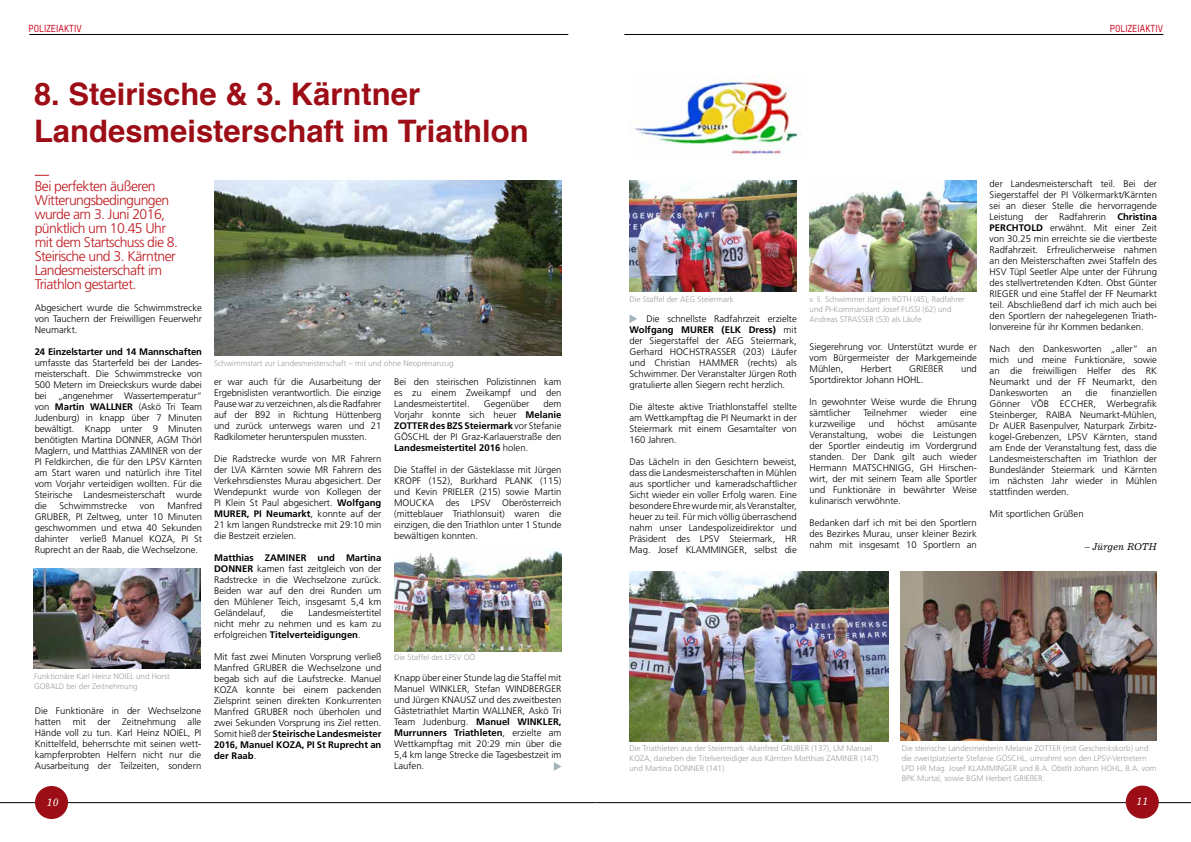
<style>
.page{position:relative;width:1191px;height:842px;background:#fff}
.page>*{position:absolute;margin:0;border:0;box-sizing:border-box;transform-origin:0 0}
.t1{font:700 31px/37.2px "Helvetica";color:#9d0d15}
.t2{font:300 14px/14px "Frutiger LT Std";letter-spacing:-.04em;color:#be181e}
.t3{font:italic 11px "Excelsior LT Std";color:#fff}
.t4{font:500 10px "TSTARPRO";color:#cd071e}
.t5{font:italic 10px "Excelsior LT Std";letter-spacing:-.01em;color:#000}
.t6{font:300 9.5px/11px "Frutiger LT Std";color:#000;text-align:justify}
.t7{font:700 9.5px "Frutiger LT Std";letter-spacing:-.01em;color:#000}
.t8{font:300 8px/10px "Frutiger LT Std";color:#9c9e9f}
.s1{font-weight:700}
</style>
<div class="page">
<hr style="left:595px;top:802px;width:596px;height:1px;background:#000">
<hr style="left:0;top:802px;width:595px;height:1px;background:#000">
<hr style="left:29px;top:34px;width:539px;height:1px;background:#000">
<hr style="left:624px;top:34px;width:539px;height:1px;background:#000">
<div style="left:35px;top:786px;width:33px;height:33px;background:#9d0d15;border-radius:50%"></div>
<div style="left:1125px;top:785px;width:33px;height:34px;background:#9d0d15;border-radius:50%"></div>
<img style="left:635px;top:74px;width:166px;height:81px">
<svg style="left:35px;top:175px;width:14px;height:1px"></svg>
<img style="left:629px;top:180px;width:168px;height:111px">
<img style="left:394px;top:549px;width:167px;height:102px">
<img style="left:900px;top:572px;width:257px;height:169px">
<img style="left:34px;top:568px;width:167px;height:101px">
<img style="left:214px;top:180px;width:347px;height:175px">
<img style="left:809px;top:180px;width:168px;height:111px">
<img style="left:629px;top:572px;width:260px;height:169px">
<svg style="left:554px;top:762px;width:7px;height:9px"></svg>
<svg style="left:629px;top:314px;width:8px;height:9px"></svg>
<p class="t4" style="left:29px;top:22px;width:55px">POLIZEIAKTIV</p>
<p class="t4" style="left:1109px;top:22px;width:55px">POLIZEIAKTIV</p>
<h1 class="t1" style="left:34px;top:76px;width:496px">8. Steirische &amp; 3. Kärntner<br>Landesmeisterschaft im Triathlon</h1>
<h2 class="t2" style="left:35px;top:179px;width:145px">Bei perfekten äußeren<br>Witterungsbedingungen wurde am 3. Juni 2016, pünktlich um 10.45 Uhr mit dem Startschuss die 8.<br>Steirische und 3. Kärntner<br>Landesmeisterschaft im<br>Triathlon gestartet.</h2>
<p class="t6" style="left:35px;top:302px;width:169px">Abgesichert wurde die Schwimmstrecke von Tauchern der Freiwilligen Feuerwehr Neumarkt.</p>
<p class="t7" style="left:35px;top:346px;width:169px">24 Einzelstarter und 14 Mannschaften</p>
<p class="t6" style="left:35px;top:357px;width:169px">umfasste das Starterfeld bei der Landes&shy;meisterschaft. Die Schwimmstrecke von 500 Metern im Dreieckskurs wurde dabei bei „angenehmer Wassertemperatur“ von <span class="s1">Martin WALLNER</span> (Askö Tri Team Judenburg) in knapp über 7 Minuten bewältigt. Knapp unter 9 Minuten benötigten Martina DONNER, AGM Thörl Maglern, und Matthias ZAMINER von der PI Feldkirchen, die für den LPSV Kärnten am Start waren und natürlich ihre Titel vom Vorjahr verteidigen wollten. Für die Steirische Landesmeisterschaft wurde die</p>
<p class="t6" style="left:35px;top:500px;width:169px;text-indent:133px">Manfred GRUBER, PI Zeltweg, unter 10 Minuten geschwommen und etwa 40 Sekunden dahinter verließ Manuel KOZA, PI St Ruprecht an der Raab, die Wechselzone.</p>
<p class="t6" style="left:59px;top:500px;width:69px">Schwimmstrecke</p>
<p class="t6" style="left:140px;top:500px;width:16px">von</p>
<p class="t8" style="left:34px;top:671px;width:137px">Funktionäre Karl Heinz NOIEL und Horst<br>GOBALD bei der Zeitnehmung</p>
<p class="t6" style="left:35px;top:706px;width:168px">Die Funktionäre in der Wechselzone hatten mit der Zeitnehmung alle Hände voll zu tun. Karl Heinz NOIEL, PI Knittelfeld, beherrschte mit seinen wett&shy;kampferprobten Helfern nicht nur die Ausarbeitung der Teilzeiten, sondern</p>
<p class="t8" style="left:214px;top:358px;width:241px">Schwimmstart zur Landesmeisterschaft – mit und ohne Neoprenanzug</p>
<p class="t6" style="left:214px;top:376px;width:169px">er war auch für die Ausarbeitung der Ergebnislisten verantwortlich. Die einzige Pause war zu verzeichnen, als die Radfahrer auf der B92 in Richtung Hüttenberg und zurück unterwegs waren und 21<br>Radkilometer herunterspulen mussten.</p>
<p class="t6" style="left:214px;top:453px;width:169px">Die Radstrecke wurde von MR Fahrern der LVA Kärnten sowie MR Fahrern des Verkehrsdienstes Murau abgesichert. Der Wendepunkt wurde von Kollegen der PI Klein St Paul abgesichert. <span class="s1">Wolfgang MURER, PI Neumarkt</span>, konnte auf der 21 km langen Rundstrecke mit 29:10 min die Bestzeit erzielen.</p>
<p class="t6" style="left:214px;top:552px;width:169px"><span class="s1">Matthias ZAMINER und Martina DONNER</span> kamen fast zeitgleich von der Radstrecke in die Wechselzone zurück.<br>Beiden war auf den drei Runden um den Mühlener Teich, insgesamt 5,4 km Geländelauf,</p>
<p class="t6" style="left:214px;top:607px;width:169px;text-indent:94px">Landesmeistertitel nicht mehr zu nehmen und es kam zu erfolgreichen <span class="s1">Titelverteidigungen</span>.</p>
<p class="t6" style="left:214px;top:651px;width:169px">Mit fast zwei Minuten Vorsprung verließ Manfred GRUBER die Wechselzone und begab sich auf die Laufstrecke. Manuel KOZA konnte bei einem packenden Zielsprint seinen direkten Konkurrenten Manfred GRUBER noch überholen und zwei Sekunden Vorsprung ins Ziel retten.<br>Somit hieß der <span class="s1">Steirische Landesmeister 2016, Manuel KOZA, PI St Ruprecht an der Raab</span>.</p>
<p class="t6" style="left:281px;top:607px;width:14px">die</p>
<p class="t6" style="left:394px;top:376px;width:169px">Bei den steirischen Polizistinnen kam es zu einem Zweikampf und den Landesmeistertitel.</p>
<p class="t6" style="left:394px;top:398px;width:169px;text-indent:149px">dem Vorjahr konnte sich heuer <span class="s1">Melanie ZOTTER des BZS Steiermark</span> vor Stefanie GÖSCHL der PI Graz-Karlauerstraße den <span class="s1">Landesmeistertitel 2016</span> holen.</p>
<p class="t6" style="left:394px;top:464px;width:169px">Die Staffel in der Gästeklasse mit Jürgen KROPF (152), Burkhard PLANK (115) und Kevin PRIELER (215) sowie Martin MOUCKA des LPSV Oberösterreich (mitteblauer Triathlonsuit) waren die einzigen, die den Triathlon unter 1 Stunde bewältigen konnten.</p>
<p class="t6" style="left:484px;top:398px;width:47px">Gegenüber</p>
<p class="t8" style="left:394px;top:652px;width:83px">Die Staffel des LPSV OÖ</p>
<p class="t6" style="left:394px;top:672px;width:169px">Knapp über einer Stunde lag die Staffel mit Manuel WINKLER, Stefan WINDBERGER und Jürgen KNAUSZ und des zweitbesten Gästetriathlet Martin WALLNER, Askö Tri Team Judenburg. <span class="s1">Manuel WINKLER, Murrunners Triathleten</span>, erzielte am Wettkampftag mit 20:29 min über die 5,4 km lange Strecke die Tagesbestzeit im Laufen.</p>
<p class="t8" style="left:629px;top:294px;width:106px">Die Staffel der AEG Steiermark</p>
<p class="t6" style="left:629px;top:313px;width:169px;text-indent:17px">Die schnellste Radfahrzeit erzielte <span class="s1">Wolfgang MURER (ELK Dress)</span> mit der Siegerstaffel der AEG Steiermark, Gerhard HOCHSTRASSER (203) Läufer und Christian HAMMER (rechts) als Schwimmer. Der Veranstalter Jürgen Roth gratulierte allen Siegern recht herzlich.</p>
<p class="t6" style="left:629px;top:401px;width:169px">Die älteste aktive Triathlonstaffel stellte am Wettkampftag die PI Neumarkt in der Steiermark mit einem Gesamtalter von 160 Jahren.</p>
<p class="t6" style="left:629px;top:456px;width:169px">Das Lächeln in den Gesichtern beweist, dass die Landesmeisterschaften in Mühlen aus sportlicher und kameradschaftlicher Sicht wieder ein voller Erfolg waren. Eine besondere Ehre wurde mir, als Veranstalter, heuer zu teil. Für mich völlig überraschend nahm unser Landespolizeidirektor und Präsident des LPSV Steiermark, HR Mag. Josef KLAMMINGER, selbst die</p>
<p class="t8" style="left:809px;top:294px;width:157px">v. li. Schwimmer Jürgen ROTH (45), Radfahrer und PI-Kommandant Josef FUSSI (62) und<br>Andreas STRASSER (53) als Läufe</p>
<p class="t6" style="left:809px;top:341px;width:169px">Siegerehrung vor. Unterstützt wurde er vom Bürgermeister der Markgemeinde Mühlen,</p>
<p class="t6" style="left:861px;top:363px;width:32px">Herbert</p>
<p class="t6" style="left:909px;top:363px;width:36px">GRIEßER</p>
<p class="t6" style="left:961px;top:363px;width:17px">und</p>
<p class="t6" style="left:809px;top:374px;width:115px">Sportdirektor Johann HOHL.</p>
<p class="t6" style="left:809px;top:396px;width:169px">In gewohnter Weise wurde die Ehrung sämtlicher</p>
<p class="t6" style="left:863px;top:407px;width:45px">Teilnehmer</p>
<p class="t6" style="left:920px;top:407px;width:29px">wieder</p>
<p class="t6" style="left:960px;top:407px;width:18px">eine</p>
<p class="t6" style="left:809px;top:418px;width:47px">kurzweilige</p>
<p class="t6" style="left:868px;top:418px;width:17px">und</p>
<p class="t6" style="left:897px;top:418px;width:28px">höchst</p>
<p class="t6" style="left:809px;top:418px;width:169px;text-indent:128px">amüsante Veranstaltung, wobei die Leistungen der Sportler eindeutig im Vordergrund standen. Der Dank gilt auch wieder Hermann MATSCHNIGG, GH Hirschen&shy;wirt, der mit seinem Team alle Sportler und Funktionäre in bewährter Weise kulinarisch verwöhnte.</p>
<p class="t6" style="left:809px;top:518px;width:169px">Bedanken darf ich mit bei den Sportlern des Bezirkes Murau, unser kleiner Bezirk nahm mit insgesamt 10 Sportlern an</p>
<p class="t6" style="left:989px;top:179px;width:169px">der Landesmeisterschaft teil. Bei der Siegerstaffel der PI Völkermarkt/Kärnten sei an dieser Stelle die hervorragende Leistung der Radfahrerin <span class="s1">Christina PERCHTOLD</span> erwähnt. Mit einer Zeit von 30.25 min erreichte sie die viertbeste Radfahrzeit. Erfreulicherweise nahmen an den Meisterschaften zwei Staffeln des HSV Tüpl Seetler Alpe unter der Führung des stellvertretenden Kdten. Obst Günter RIEGER und eine Staffel der FF Neumarkt teil. Abschließend darf ich mich auch bei den Sportlern der nahegelegenen Triath&shy;lonvereine für ihr Kommen bedanken.</p>
<p class="t6" style="left:989px;top:344px;width:169px">Nach den Dankesworten „aller“ an mich und meine Funktionäre, sowie an die freiwilligen Helfer des RK Neumarkt und der FF Neumarkt, den Dankesworten</p>
<p class="t6" style="left:989px;top:388px;width:169px;text-indent:121px">finanziellen Gönner VÖB ECCHER, Werbegrafik Steinberger, RAIBA Neumarkt-Mühlen, Dr AUER Basenpulver, Naturpark Zirbitz&shy;kogel-Grebenzen, LPSV Kärnten, stand am Ende der Veranstaltung fest, dass die Landesmeisterschaften im Triathlon der Bundesländer Steiermark und Kärnten im nächsten Jahr wieder in Mühlen stattfinden werden.</p>
<p class="t6" style="left:989px;top:509px;width:95px">Mit sportlichen Grüßen</p>
<p class="t5" style="left:1084px;top:541px;width:74px">– Jürgen ROTH</p>
<p class="t6" style="left:1061px;top:388px;width:12px">an</p>
<p class="t6" style="left:1085px;top:388px;width:14px">die</p>
<p class="t8" style="left:629px;top:744px;width:250px">Die Triathleten aus der Steiermark -Manfred GRUBER (137), LM Manuel<br>KOZA, daneben die Titelverteidiger aus Kärnten Matthias ZAMINER (147) und Martina DONNER (141)</p>
<p class="t8" style="left:901px;top:743px;width:256px">Die steirische Landesmeisterin Melanie ZOTTER (mit Geschenkskorb) und die zweitplatzierte Stefanie GÖSCHL, umrahmt von den LPSV-Vertretern LPD HR Mag. Josef KLAMMINGER und B.A. Obstlt Johann HOHL, B.A. vom BPK Murtal, sowie BGM Herbert GRIEßER.</p>
<p class="t3" style="left:46px;top:796px;width:14px">10</p>
<p class="t3" style="left:1136px;top:795px;width:14px">11</p>
</div>
